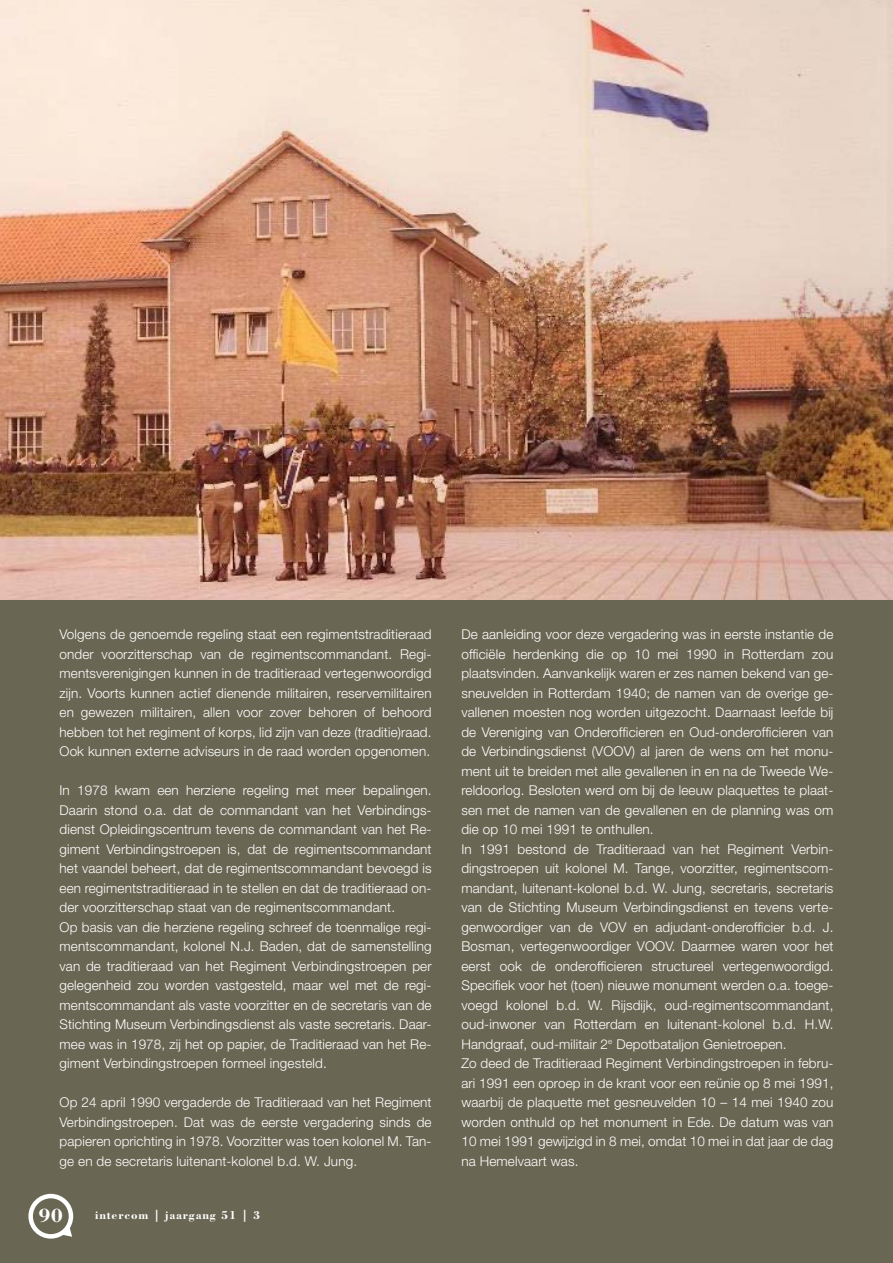
<style>
.page{position:relative;width:893px;height:1263px;background:#696653}
.page>*{position:absolute;margin:0;border:0;box-sizing:border-box;transform-origin:0 0}
.t1{font:700 20.1px "Bodoni BT";color:#fff}
.t2{font:300 13.5px/19.5px "Helvetica Neue LT";letter-spacing:.01em;color:#fff;text-align:justify}
.t3{font:700 12px "Bodoni BT";letter-spacing:.07em;color:#fff}
</style>
<div class="page">
<img style="left:0;top:0;width:893px;height:600px">
<div style="left:28px;top:1194px;width:45px;height:44px;border:4px solid #fff;border-radius:50%"></div>
<svg style="left:60px;top:1225px;width:12px;height:12px"></svg>
<p class="t2" style="left:60px;top:624px;width:374px">Volgens de genoemde regeling staat een regimentstraditieraad onder voorzitterschap van de regimentscommandant. Regi&shy;mentsverenigingen kunnen in de traditieraad vertegenwoordigd zijn. Voorts kunnen actief dienende militairen, reservemilitairen en gewezen militairen, allen voor zover behoren of behoord hebben tot het regiment of korps, lid zijn van deze (traditie)raad.<br>Ook kunnen externe adviseurs in de raad worden opgenomen.</p>
<p class="t2" style="left:60px;top:780px;width:374px">In 1978 kwam een herziene regeling met meer bepalingen.<br>Daarin stond o.a. dat de commandant van het Verbindings&shy;dienst Opleidingscentrum tevens de commandant van het Re&shy;giment Verbindingstroepen is, dat de regimentscommandant het vaandel beheert, dat de regimentscommandant bevoegd is een regimentstraditieraad in te stellen en dat de traditieraad on&shy;der voorzitterschap staat van de regimentscommandant.</p>
<p class="t2" style="left:60px;top:917px;width:374px">Op basis van die herziene regeling schreef de toenmalige regi&shy;mentscommandant, kolonel N.J. Baden, dat de samenstelling van de traditieraad van het Regiment Verbindingstroepen per gelegenheid zou worden vastgesteld, maar wel met de regi&shy;mentscommandant als vaste voorzitter en de secretaris van de Stichting Museum Verbindingsdienst als vaste secretaris. Daar&shy;mee was in 1978, zij het op papier, de Traditieraad van het Re&shy;giment Verbindingstroepen formeel ingesteld.</p>
<p class="t2" style="left:60px;top:1092px;width:374px">Op 24 april 1990 vergaderde de Traditieraad van het Regiment Verbindingstroepen. Dat was de eerste vergadering sinds de papieren oprichting in 1978. Voorzitter was toen kolonel M. Tan&shy;ge en de secretaris luitenant-kolonel b.d. W. Jung.</p>
<h1 class="t1" style="left:39px;top:1203px;width:26px">90</h1>
<p class="t3" style="left:95px;top:1208px;width:167px">intercom | jaargang 51 | 3</p>
<p class="t2" style="left:461px;top:624px;width:374px">De aanleiding voor deze vergadering was in eerste instantie de officiële herdenking die op 10 mei 1990 in Rotterdam zou plaatsvinden. Aanvankelijk waren er zes namen bekend van ge&shy;sneuvelden in Rotterdam 1940; de namen van de overige ge&shy;vallenen moesten nog worden uitgezocht. Daarnaast leefde bij de Vereniging van Onderofficieren en Oud-onderofficieren van de Verbindingsdienst (VOOV) al jaren de wens om het monu&shy;ment uit te breiden met alle gevallenen in en na de Tweede We&shy;reldoorlog. Besloten werd om bij de leeuw plaquettes te plaat&shy;sen met de namen van de gevallenen en de planning was om die op 10 mei 1991 te onthullen.</p>
<p class="t2" style="left:461px;top:839px;width:374px">In 1991 bestond de Traditieraad van het Regiment Verbin&shy;dingstroepen uit kolonel M. Tange, voorzitter, regimentscom&shy;mandant, luitenant-kolonel b.d. W. Jung, secretaris, secretaris van de Stichting Museum Verbindingsdienst en tevens verte&shy;genwoordiger van de VOV en adjudant-onderofficier b.d. J.<br>Bosman, vertegenwoordiger VOOV. Daarmee waren voor het eerst ook de onderofficieren structureel vertegenwoordigd.<br>Specifiek voor het (toen) nieuwe monument werden o.a. toege&shy;voegd kolonel b.d. W. Rijsdijk, oud-regimentscommandant, oud-inwoner van Rotterdam en luitenant-kolonel b.d. H.W.<br>Handgraaf, oud-militair 2<sup>e</sup> Depotbataljon Genietroepen.</p>
<p class="t2" style="left:461px;top:1053px;width:374px">Zo deed de Traditieraad Regiment Verbindingstroepen in febru&shy;ari 1991 een oproep in de krant voor een reünie op 8 mei 1991, waarbij de plaquette met gesneuvelden 10 – 14 mei 1940 zou worden onthuld op het monument in Ede. De datum was van 10 mei 1991 gewijzigd in 8 mei, omdat 10 mei in dat jaar de dag na Hemelvaart was.</p>
</div>
